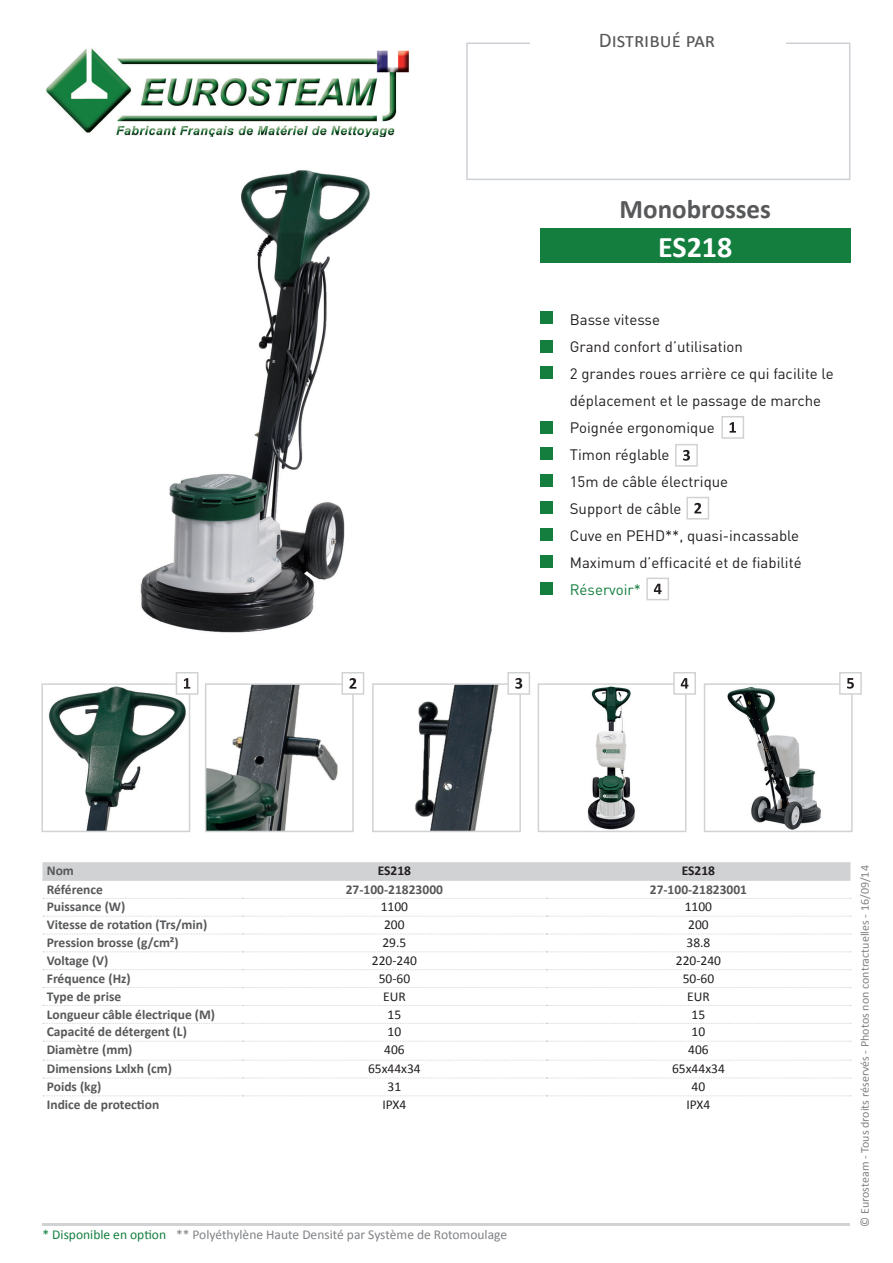
<style>
.page{position:relative;width:893px;height:1263px;background:#fff}
.page>*{position:absolute;margin:0;border:0;box-sizing:border-box;transform-origin:0 0}
.t1{font:700 30px "Calibri";color:#fff}
.t2{font:700 27px "Calibri";color:#57585a}
.t3{font:21px "Calibri";color:#57585a}
.t4{font:15px/27px "DIN";color:#231f20}
.t5{font:15px "DIN";color:#147e3f}
.t6{font:700 13.5px "Calibri";color:#57585a}
.t7{font:13.5px "Calibri";color:#231f20}
.t8{font:13.5px "Calibri";color:#808285}
.t9{font:700 13.5px "Calibri";color:#231f20}
.t10{font:12px "Calibri";color:#808285}
.s1{color:#147e3f}
</style>
<div class="page">
<div style="left:466px;top:43px;width:384px;height:137px;border:2px solid #ced1d5"></div>
<div style="left:531px;top:31px;width:255px;height:25px;background:#fff"></div>
<img style="left:46px;top:48px;width:363px;height:89px">
<div style="left:540px;top:229px;width:310px;height:34px;background:#147e3f"></div>
<hr style="left:43px;top:1224px;width:807px;height:2px;background:#d1d2d4">
<img style="left:48px;top:686px;width:138px;height:143px">
<div style="left:41px;top:683px;width:149px;height:149px;border:2px solid #d1d2d4"></div>
<img style="left:208px;top:686px;width:134px;height:143px">
<div style="left:205px;top:683px;width:149px;height:149px;border:2px solid #d1d2d4"></div>
<img style="left:415px;top:686px;width:84px;height:143px">
<div style="left:372px;top:683px;width:149px;height:149px;border:2px solid #d1d2d4"></div>
<img style="left:587px;top:686px;width:48px;height:143px">
<div style="left:538px;top:683px;width:148px;height:149px;border:2px solid #d1d2d4"></div>
<img style="left:140px;top:170px;width:230px;height:463px">
<div style="left:540px;top:311px;width:13px;height:13px;background:#147e3f"></div>
<div style="left:540px;top:340px;width:13px;height:13px;background:#147e3f"></div>
<div style="left:540px;top:366px;width:13px;height:13px;background:#147e3f"></div>
<div style="left:540px;top:448px;width:13px;height:12px;background:#147e3f"></div>
<div style="left:540px;top:474px;width:13px;height:13px;background:#147e3f"></div>
<div style="left:540px;top:421px;width:13px;height:13px;background:#147e3f"></div>
<div style="left:176px;top:672px;width:22px;height:23px;background:#fff;border:2px solid #d1d2d4"></div>
<svg style="left:184px;top:678px;width:6px;height:11px"></svg>
<div style="left:342px;top:672px;width:22px;height:23px;background:#fff;border:2px solid #d1d2d4"></div>
<svg style="left:349px;top:678px;width:7px;height:11px"></svg>
<div style="left:673px;top:672px;width:23px;height:23px;background:#fff;border:2px solid #d1d2d4"></div>
<svg style="left:681px;top:678px;width:7px;height:11px"></svg>
<div style="left:507px;top:672px;width:23px;height:23px;background:#fff;border:2px solid #d1d2d4"></div>
<svg style="left:515px;top:678px;width:7px;height:11px"></svg>
<div style="left:540px;top:501px;width:13px;height:12px;background:#147e3f"></div>
<div style="left:540px;top:583px;width:13px;height:12px;background:#147e3f"></div>
<div style="left:721px;top:416px;width:23px;height:23px;background:#fff;border:2px solid #d1d2d4"></div>
<svg style="left:730px;top:422px;width:6px;height:11px"></svg>
<img style="left:727px;top:687px;width:94px;height:142px">
<div style="left:704px;top:683px;width:149px;height:149px;border:2px solid #d1d2d4"></div>
<div style="left:839px;top:672px;width:23px;height:23px;background:#fff;border:2px solid #d1d2d4"></div>
<svg style="left:847px;top:678px;width:7px;height:11px"></svg>
<div style="left:540px;top:528px;width:13px;height:13px;background:#147e3f"></div>
<div style="left:686px;top:497px;width:23px;height:22px;background:#fff;border:2px solid #d1d2d4"></div>
<svg style="left:694px;top:503px;width:7px;height:10px"></svg>
<div style="left:646px;top:578px;width:23px;height:22px;background:#fff;border:2px solid #d1d2d4"></div>
<svg style="left:654px;top:584px;width:8px;height:10px"></svg>
<div style="left:540px;top:555px;width:13px;height:13px;background:#147e3f"></div>
<div style="left:43px;top:862px;width:807px;height:17px;background:#d1d2d4"></div>
<hr style="left:43px;top:879px;width:199px;height:2px;background:#d1d2d4">
<hr style="left:242px;top:879px;width:304px;height:2px;background:#d1d2d4">
<hr style="left:546px;top:879px;width:304px;height:2px;background:#d1d2d4">
<svg style="left:43px;top:898px;width:808px;height:1px"></svg>
<svg style="left:43px;top:916px;width:808px;height:1px"></svg>
<svg style="left:43px;top:934px;width:808px;height:1px"></svg>
<svg style="left:43px;top:951px;width:808px;height:1px"></svg>
<svg style="left:43px;top:969px;width:808px;height:1px"></svg>
<svg style="left:43px;top:987px;width:808px;height:1px"></svg>
<svg style="left:43px;top:1005px;width:808px;height:1px"></svg>
<svg style="left:43px;top:1023px;width:808px;height:1px"></svg>
<svg style="left:43px;top:1041px;width:808px;height:1px"></svg>
<svg style="left:43px;top:1060px;width:808px;height:1px"></svg>
<svg style="left:43px;top:1077px;width:808px;height:1px"></svg>
<svg style="left:43px;top:1095px;width:808px;height:1px"></svg>
<div style="left:675px;top:444px;width:23px;height:23px;background:#fff;border:2px solid #d1d2d4"></div>
<svg style="left:683px;top:450px;width:7px;height:11px"></svg>
<h3 class="t3" style="left:599px;top:26px;width:118px">Distribué par</h3>
<h2 class="t2" style="left:620px;top:192px;width:153px">Monobrosses</h2>
<h1 class="t1" style="left:658px;top:228px;width:76px">ES218</h1>
<p class="t4" style="left:570px;top:306px;width:265px">Basse vitesse<br>Grand confort d’utilisation<br>2 grandes roues arrière ce qui facilite le déplacement et le passage de marche<br>Poignée ergonomique<br>Timon réglable<br>15m de câble électrique<br>Support de câble<br>Cuve en PEHD**, quasi-incassable<br>Maximum d’efficacité et de fiabilité</p>
<p class="t5" style="left:570px;top:580px;width:73px">Réservoir*</p>
<p class="t6" style="left:47px;top:862px;width:29px">Nom</p>
<p class="t9" style="left:378px;top:862px;width:35px">ES218</p>
<p class="t9" style="left:682px;top:862px;width:35px">ES218</p>
<p class="t6" style="left:47px;top:880px;width:58px">Référence</p>
<p class="t6" style="left:346px;top:880px;width:99px">27-100-21823000</p>
<p class="t6" style="left:650px;top:880px;width:99px">27-100-21823001</p>
<p class="t6" style="left:47px;top:898px;width:80px">Puissance (W)</p>
<p class="t7" style="left:381px;top:898px;width:29px">1100</p>
<p class="t7" style="left:685px;top:898px;width:29px">1100</p>
<p class="t6" style="left:47px;top:916px;width:162px">Vitesse de rotation (Trs/min)</p>
<p class="t7" style="left:384px;top:916px;width:22px">200</p>
<p class="t7" style="left:688px;top:916px;width:22px">200</p>
<p class="t6" style="left:47px;top:934px;width:133px">Pression brosse (g/cm²)</p>
<p class="t7" style="left:382px;top:934px;width:25px">29.5</p>
<p class="t7" style="left:686px;top:934px;width:25px">38.8</p>
<p class="t6" style="left:47px;top:952px;width:63px">Voltage (V)</p>
<p class="t7" style="left:372px;top:952px;width:47px">220-240</p>
<p class="t7" style="left:676px;top:952px;width:47px">220-240</p>
<p class="t6" style="left:47px;top:970px;width:85px">Fréquence (Hz)</p>
<p class="t7" style="left:379px;top:970px;width:33px">50-60</p>
<p class="t7" style="left:683px;top:970px;width:33px">50-60</p>
<p class="t6" style="left:47px;top:987px;width:76px">Type de prise</p>
<p class="t7" style="left:383px;top:988px;width:24px">EUR</p>
<p class="t7" style="left:687px;top:988px;width:24px">EUR</p>
<p class="t6" style="left:47px;top:1005px;width:170px">Longueur câble électrique (M)</p>
<p class="t7" style="left:388px;top:1005px;width:15px">15</p>
<p class="t7" style="left:692px;top:1005px;width:15px">15</p>
<p class="t6" style="left:47px;top:1023px;width:142px">Capacité de détergent (L)</p>
<p class="t7" style="left:388px;top:1023px;width:15px">10</p>
<p class="t7" style="left:692px;top:1023px;width:15px">10</p>
<p class="t6" style="left:47px;top:1041px;width:87px">Diamètre (mm)</p>
<p class="t7" style="left:384px;top:1041px;width:22px">406</p>
<p class="t7" style="left:688px;top:1041px;width:22px">406</p>
<p class="t6" style="left:47px;top:1060px;width:127px">Dimensions Lxlxh (cm)</p>
<p class="t7" style="left:368px;top:1060px;width:54px">65x44x34</p>
<p class="t7" style="left:672px;top:1060px;width:54px">65x44x34</p>
<p class="t6" style="left:47px;top:1078px;width:56px">Poids (kg)</p>
<p class="t7" style="left:388px;top:1078px;width:15px">31</p>
<p class="t7" style="left:692px;top:1078px;width:15px">40</p>
<p class="t6" style="left:47px;top:1096px;width:114px">Indice de protection</p>
<p class="t7" style="left:382px;top:1096px;width:25px">IPX4</p>
<p class="t7" style="left:686px;top:1096px;width:25px">IPX4</p>
<p class="t8" style="left:43px;top:1226px;width:466px"><span class="s1">* Disponible en option</span> ** Polyéthylène Haute Densité par Système de Rotomoulage</p>
<p class="t10" style="left:857px;top:1227px;width:363px;rotate:-90deg">© Eurosteam - Tous droits réservés - Photos non contractuelles - 16/09/14</p>
</div>
